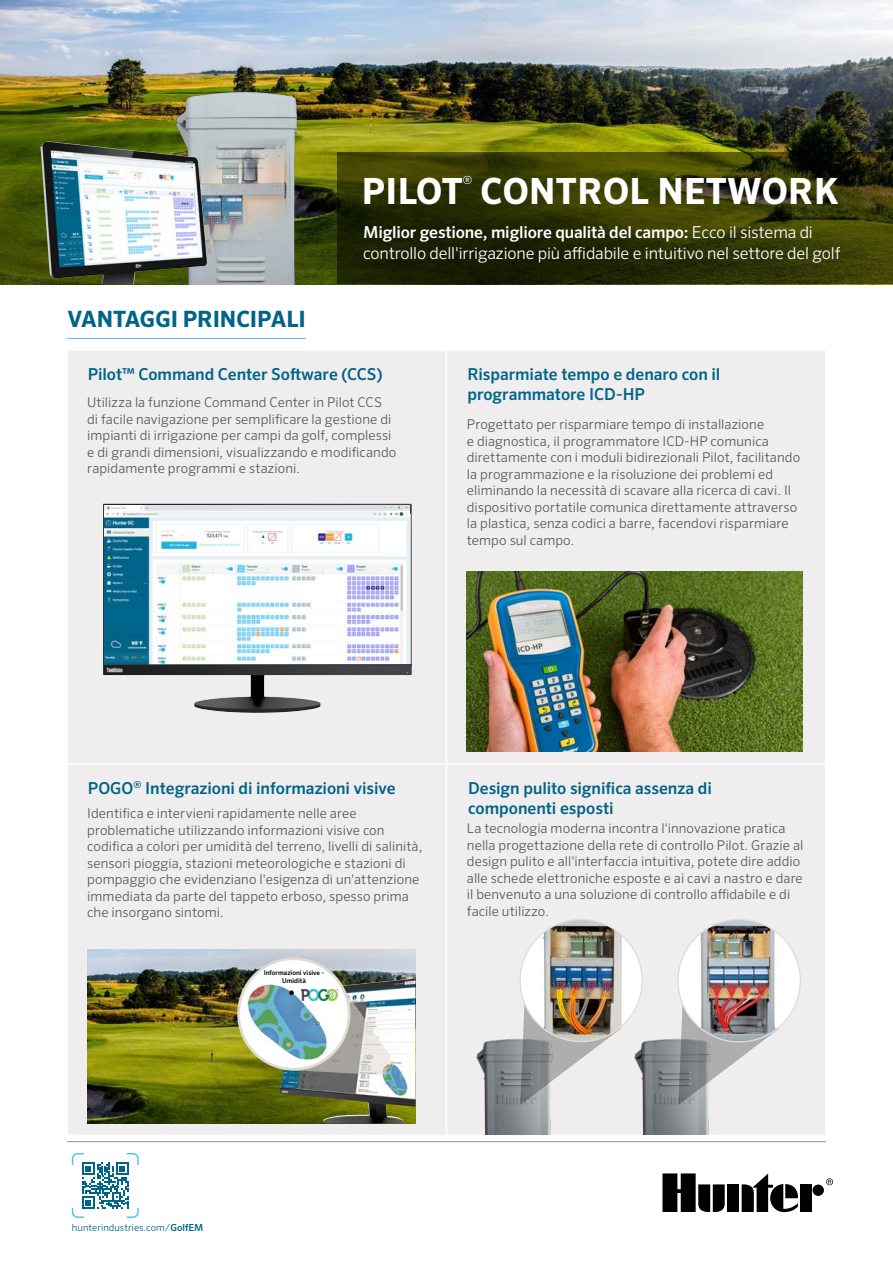
<style>
.page{position:relative;width:893px;height:1263px;background:#fff}
.page>*{position:absolute;margin:0;border:0;box-sizing:border-box;transform-origin:0 0}
.t1{font:700 36.15px "Sero Pro";letter-spacing:.01em;color:#fff}
.t2{font:700 22.5px "Sero Pro";letter-spacing:-.005em;color:#006488}
.t3{font:500 16.5px/20.2px "Sero Pro";color:#006488}
.t4{font:300 16.5px/21px "Sero Pro";letter-spacing:-.01em;color:#fff}
.t5{font:300 13.5px/16.5px "Sero Pro";letter-spacing:.005em;color:#585956}
.t6{font:11.25px "Sero Pro";color:#fff}
.t7{font:300 9.75px "Sero Pro";color:#006488}
.t8{font:500 6.6px/7.9px "Sero Pro";color:#000;text-align:center}
.s1{font-weight:500}
</style>
<div class="page">
<div style="left:66px;top:763px;width:381px;height:373px;background:#efeded;border:2px solid #fff"></div>
<div style="left:446px;top:763px;width:381px;height:373px;background:#efeded;border:2px solid #fff"></div>
<div style="left:66px;top:349px;width:381px;height:416px;background:#efeded;border:2px solid #fff"></div>
<div style="left:446px;top:349px;width:381px;height:416px;background:#efeded;border:2px solid #fff"></div>
<svg style="left:826px;top:1178px;width:7px;height:7px"></svg>
<div style="left:727px;top:1184px;width:12px;height:28px;background:#000"></div>
<div style="left:812px;top:1184px;width:12px;height:12px;background:#000;border-radius:50%"></div>
<div style="left:800px;top:1184px;width:11px;height:28px;background:#000"></div>
<svg style="left:742px;top:1173px;width:56px;height:39px"></svg>
<svg style="left:662px;top:1173px;width:63px;height:39px"></svg>
<hr style="left:67px;top:1141px;width:759px;height:1px;background:#939598">
<img style="left:0;top:0;width:893px;height:284px">
<hr style="left:67px;top:338px;width:239px;height:1px;background:#4cc0ef">
<svg style="left:337px;top:153px;width:556px;height:131px;background:#2e3305"></svg>
<img style="left:162px;top:62px;width:156px;height:222px">
<svg style="left:72px;top:1153px;width:67px;height:65px"></svg>
<img style="left:41px;top:141px;width:166px;height:143px">
<img style="left:467px;top:571px;width:336px;height:181px">
<img style="left:473px;top:1039px;width:86px;height:95px">
<img style="left:631px;top:1039px;width:86px;height:95px">
<svg style="left:678px;top:994px;width:101px;height:111px"></svg>
<svg style="left:520px;top:993px;width:101px;height:112px"></svg>
<img style="left:520px;top:919px;width:122px;height:122px;border-radius:61px">
<img style="left:678px;top:919px;width:122px;height:123px;border-radius:61px">
<img style="left:103px;top:504px;width:309px;height:163px">
<img style="left:104px;top:505px;width:306px;height:159px">
<img style="left:103px;top:664px;width:217px;height:49px">
<img style="left:87px;top:950px;width:328px;height:173px">
<img style="left:280px;top:978px;width:135px;height:145px">
<img style="left:239px;top:959px;width:110px;height:104px">
<img style="left:283px;top:988px;width:108px;height:87px">
<h1 class="t1" style="left:362px;top:169px;width:103px">PILOT</h1>
<p class="t6" style="left:463px;top:173px;width:11px">®</p>
<h1 class="t1" style="left:481px;top:169px;width:360px">CONTROL NETWORK</h1>
<h2 class="t2" style="left:67px;top:306px;width:240px">VANTAGGI PRINCIPALI</h2>
<p class="t4" style="left:363px;top:222px;width:479px"><span class="s1">Miglior gestione, migliore qualità del campo:</span> Ecco il sistema di controllo dell'irrigazione più affidabile e intuitivo nel settore del golf</p>
<p class="t3" style="left:88px;top:364px;width:296px">Pilot™ Command Center Software (CCS)</p>
<p class="t5" style="left:87px;top:394px;width:311px">Utilizza la funzione Command Center in Pilot CCS<br>di facile navigazione per semplificare la gestione di impianti di irrigazione per campi da golf, complessi e di grandi dimensioni, visualizzando e modificando rapidamente programmi e stazioni.</p>
<p class="t3" style="left:467px;top:364px;width:254px">Risparmiate tempo e denaro con il programmatore ICD-HP</p>
<p class="t5" style="left:467px;top:416px;width:335px">Progettato per risparmiare tempo di installazione<br>e diagnostica, il programmatore ICD-HP comunica direttamente con i moduli bidirezionali Pilot, facilitando la programmazione e la risoluzione dei problemi ed eliminando la necessità di scavare alla ricerca di cavi. Il dispositivo portatile comunica direttamente attraverso la plastica, senza codici a barre, facendovi risparmiare tempo sul campo.</p>
<p class="t3" style="left:88px;top:778px;width:309px">POGO<sup>®</sup> Integrazioni di informazioni visive</p>
<p class="t5" style="left:87px;top:805px;width:337px">Identifica e intervieni rapidamente nelle aree problematiche utilizzando informazioni visive con codifica a colori per umidità del terreno, livelli di salinità, sensori pioggia, stazioni meteorologiche e stazioni di pompaggio che evidenziano l'esigenza di un'attenzione immediata da parte del tappeto erboso, spesso prima che insorgano sintomi.</p>
<p class="t8" style="left:264px;top:968px;width:62px">Informazioni visive -<br>Umidità</p>
<p class="t3" style="left:468px;top:778px;width:245px">Design pulito significa assenza di componenti esposti</p>
<p class="t5" style="left:467px;top:820px;width:338px">La tecnologia moderna incontra l'innovazione pratica nella progettazione della rete di controllo Pilot. Grazie al design pulito e all'interfaccia intuitiva, potete dire addio alle schede elettroniche esposte e ai cavi a nastro e dare il benvenuto a una soluzione di controllo affidabile e di facile utilizzo.</p>
<p class="t7" style="left:72px;top:1221px;width:133px">hunterindustries.com/<span class="s1">GolfEM</span></p>
</div>
